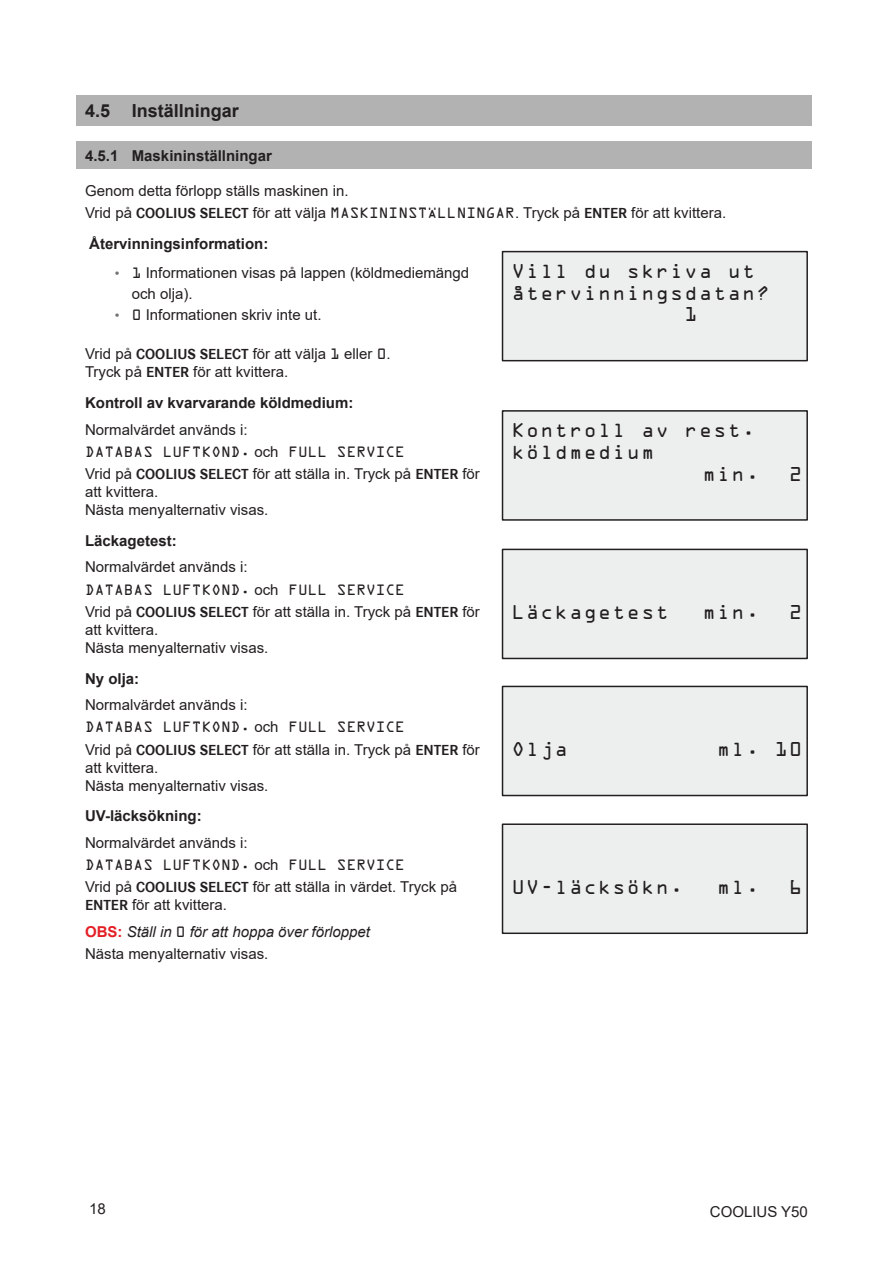
<style>
.page{position:relative;width:893px;height:1263px;background:#fff}
.page>*{position:absolute;margin:0;border:0;box-sizing:border-box;transform-origin:0 0}
.t1{font:18px "OCRA Std";letter-spacing:.08em;color:#231f20}
.t2{font:700 18px "Arial";color:#231f20}
.t3{font:15px/18px "Arial";color:#231f20}
.t4{font:700 15px "Arial";color:#231f20}
.t5{font:italic 15px/22.2px "Arial";color:#231f20}
.t6{font:13.5px "OCRA Std";color:#231f20}
.s1{font-family:"Corporate S";font-weight:700}
.s2{font-family:"OCRA Std";font-size:13.5px}
.s3{font-size:13.5px;color:#737173}
.s4{font-family:"Arial";font-size:15px}
.s5{font-weight:700;font-style:normal;color:#e41e25}
.s6{font-family:"OCRA Std";font-style:normal;font-size:13.5px}
.s7{font-style:normal}
</style>
<div class="page">
<div style="left:77px;top:96px;width:735px;height:30px;background:#b2b2b2"></div>
<div style="left:77px;top:141px;width:735px;height:28px;background:#b2b2b2"></div>
<div style="left:502px;top:252px;width:305px;height:109px;background:#edefef"></div>
<div style="left:502px;top:251px;width:306px;height:110px;border:2px solid #231f20"></div>
<div style="left:502px;top:411px;width:305px;height:109px;background:#edefef"></div>
<div style="left:502px;top:410px;width:306px;height:111px;border:2px solid #231f20"></div>
<div style="left:502px;top:549px;width:305px;height:109px;background:#edefef"></div>
<div style="left:502px;top:549px;width:306px;height:110px;border:2px solid #231f20"></div>
<div style="left:502px;top:686px;width:305px;height:109px;background:#edefef"></div>
<div style="left:502px;top:686px;width:306px;height:110px;border:2px solid #231f20"></div>
<div style="left:502px;top:824px;width:305px;height:109px;background:#edefef"></div>
<div style="left:502px;top:823px;width:306px;height:111px;border:2px solid #231f20"></div>
<p class="t2" style="left:85px;top:98px;width:155px">4.5 Inställningar</p>
<p class="t4" style="left:85px;top:145px;width:188px">4.5.1 Maskininställningar</p>
<p class="t3" style="left:85px;top:179px;width:643px;line-height:22.2px">Genom detta förlopp ställs maskinen in.<br>Vrid på <span class="s1">COOLIUS SELECT</span> för att välja <span class="s2">MASKININSTÄLLNINGAR</span>. Tryck på <span class="s1">ENTER</span> för att kvittera.</p>
<p class="t4" style="left:89px;top:233px;width:181px">Återvinningsinformation:</p>
<p class="t3" style="left:132px;top:262px;width:339px;line-height:21px;text-indent:-17px"><span class="s3">•</span> <span class="s2">1</span> Informationen visas på lappen (köldmediemängd och olja).</p>
<p class="t3" style="left:115px;top:306px;width:208px"><span class="s3">•</span> <span class="s2">0</span> Informationen skriv inte ut.</p>
<p class="t3" style="left:85px;top:345px;width:307px">Vrid på <span class="s1">COOLIUS SELECT</span> för att välja <span class="s2">1</span> eller <span class="s2">0</span>.<br>Tryck på <span class="s1">ENTER</span> för att kvittera.</p>
<p class="t4" style="left:85px;top:392px;width:270px">Kontroll av kvarvarande köldmedium:</p>
<p class="t3" style="left:85px;top:420px;width:164px">Normalvärdet används i:</p>
<p class="t6" style="left:85px;top:446px;width:321px">DATABAS LUFTKOND. <span class="s4">och</span> FULL SERVICE</p>
<p class="t3" style="left:85px;top:465px;width:396px">Vrid på <span class="s1">COOLIUS SELECT</span> för att ställa in. Tryck på <span class="s1">ENTER</span> för att kvittera.<br>Nästa menyalternativ visas.</p>
<p class="t4" style="left:85px;top:530px;width:93px">Läckagetest:</p>
<p class="t3" style="left:85px;top:558px;width:164px">Normalvärdet används i:</p>
<p class="t6" style="left:85px;top:583px;width:321px">DATABAS LUFTKOND. <span class="s4">och</span> FULL SERVICE</p>
<p class="t3" style="left:85px;top:602px;width:396px">Vrid på <span class="s1">COOLIUS SELECT</span> för att ställa in. Tryck på <span class="s1">ENTER</span> för att kvittera.<br>Nästa menyalternativ visas.</p>
<p class="t4" style="left:85px;top:668px;width:56px">Ny olja:</p>
<p class="t3" style="left:85px;top:696px;width:164px">Normalvärdet används i:</p>
<p class="t6" style="left:85px;top:721px;width:321px">DATABAS LUFTKOND. <span class="s4">och</span> FULL SERVICE</p>
<p class="t3" style="left:85px;top:740px;width:396px">Vrid på <span class="s1">COOLIUS SELECT</span> för att ställa in. Tryck på <span class="s1">ENTER</span> för att kvittera.<br>Nästa menyalternativ visas.</p>
<p class="t4" style="left:85px;top:806px;width:118px">UV-läcksökning:</p>
<p class="t3" style="left:85px;top:833px;width:164px">Normalvärdet används i:</p>
<p class="t6" style="left:85px;top:859px;width:321px">DATABAS LUFTKOND. <span class="s4">och</span> FULL SERVICE</p>
<p class="t3" style="left:85px;top:878px;width:373px">Vrid på <span class="s1">COOLIUS SELECT</span> för att ställa in värdet. Tryck på<br><span class="s1">ENTER</span> för att kvittera.</p>
<p class="t5" style="left:85px;top:921px;width:286px"><span class="s5">OBS:</span> Ställ in <span class="s6">0</span> för att hoppa över förloppet<br><span class="s7">Nästa menyalternativ visas.</span></p>
<p class="t1" style="left:512px;top:263px;width:245px">Vill du skriva ut</p>
<p class="t1" style="left:512px;top:285px;width:259px">återvinningsdatan?</p>
<p class="t1" style="left:685px;top:307px;width:14px">1</p>
<p class="t1" style="left:512px;top:423px;width:245px">Kontroll av rest.</p>
<p class="t1" style="left:512px;top:444px;width:144px">köldmedium</p>
<p class="t1" style="left:703px;top:466px;width:58px">min.</p>
<p class="t1" style="left:789px;top:466px;width:14px">2</p>
<p class="t1" style="left:512px;top:604px;width:158px">Läckagetest</p>
<p class="t1" style="left:703px;top:604px;width:58px">min.</p>
<p class="t1" style="left:789px;top:604px;width:14px">2</p>
<p class="t1" style="left:512px;top:741px;width:58px">Olja</p>
<p class="t1" style="left:717px;top:741px;width:86px">ml. 10</p>
<p class="t1" style="left:512px;top:879px;width:173px">UV-läcksökn.</p>
<p class="t1" style="left:717px;top:879px;width:86px">ml. 6</p>
<p class="t3" style="left:89px;top:1200px;width:18px">18</p>
<p class="t3" style="left:710px;top:1202px;width:100px">COOLIUS Y50</p>
</div>
